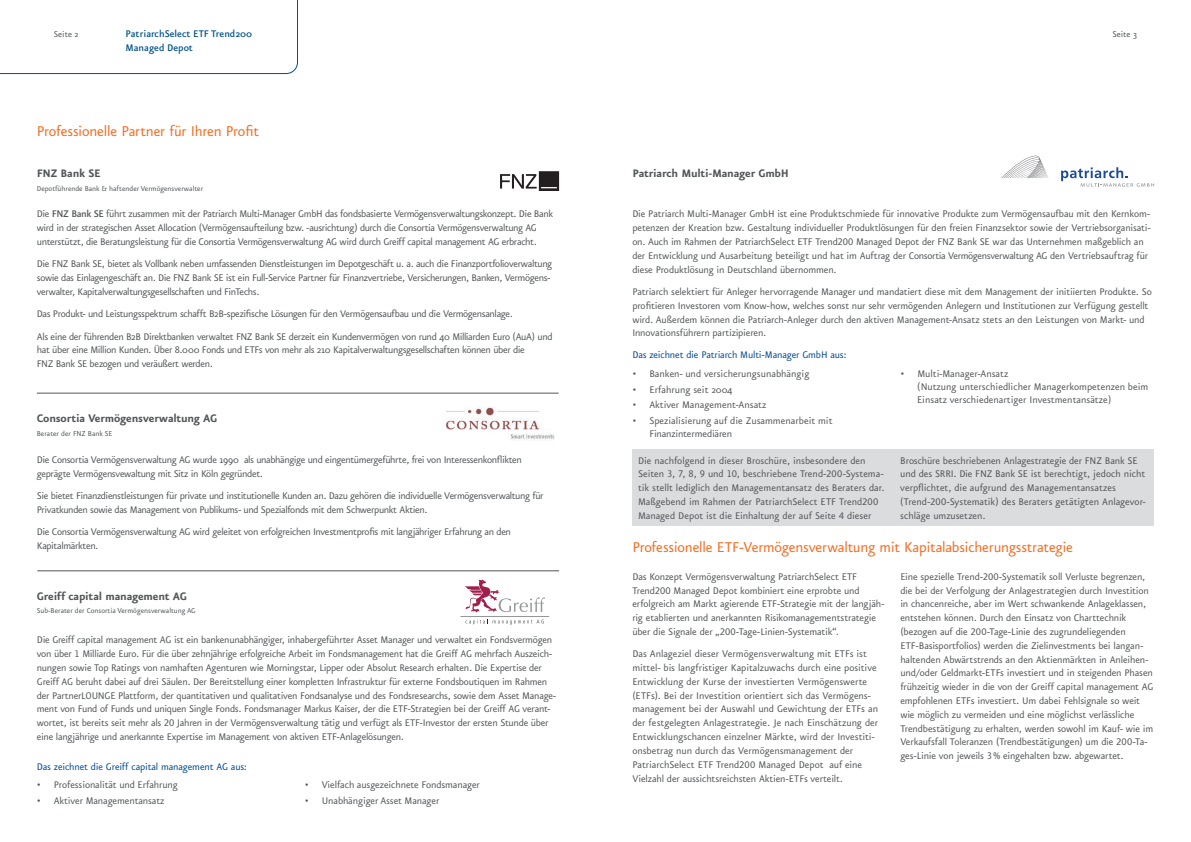
<style>
.page{position:relative;width:1191px;height:842px;background:#fff}
.page>*{position:absolute;margin:0;border:0;box-sizing:border-box;transform-origin:0 0}
.t1{font:17px "Eureka Sans OT";letter-spacing:-.015em;color:#f36c21}
.t2{font:700 13px "Eureka Sans OT";letter-spacing:-.015em;color:#525557}
.t3{font:11.5px/13.8px "Eureka Sans OT";letter-spacing:-.015em;color:#525557}
.t4{font:11.5px/13.8px "Eureka Sans OT";letter-spacing:-.035em;color:#525557}
.t5{font:11.5px "Eureka Sans OT";letter-spacing:-.015em;color:#014990}
.t6{font:500 11.5px "Eureka Sans OT";color:#00518a}
.t7{font:10px "Eureka Sans OT";color:#525557}
.t8{font:8.5px "Eureka Sans OT";color:#525557}
.s1{font-weight:500}
</style>
<div class="page">
<svg style="left:0;top:0;width:298px;height:74px"></svg>
<div style="left:632px;top:449px;width:522px;height:77px;background:#dadcdd"></div>
<hr style="left:37px;top:393px;width:521px;height:1px;background:#525557">
<svg style="left:1061px;top:167px;width:93px;height:20px"></svg>
<svg style="left:1001px;top:155px;width:47px;height:23px"></svg>
<hr style="left:37px;top:571px;width:522px;height:1px;background:#525557">
<img style="left:445px;top:406px;width:110px;height:34px">
<svg style="left:465px;top:579px;width:80px;height:34px"></svg>
<svg style="left:465px;top:619px;width:79px;height:5px"></svg>
<hr style="left:460px;top:616px;width:89px;height:1px;background:#939598">
<svg style="left:500px;top:171px;width:59px;height:20px"></svg>
<p class="t7" style="left:54px;top:28px;width:26px">Seite 2</p>
<p class="t6" style="left:125px;top:27px;width:128px">PatriarchSelect ETF Trend200</p>
<p class="t7" style="left:1112px;top:28px;width:26px">Seite 3</p>
<p class="t6" style="left:125px;top:41px;width:69px">Managed Depot</p>
<h1 class="t1" style="left:37px;top:121px;width:224px">Professionelle Partner für Ihren Profit</h1>
<p class="t2" style="left:37px;top:166px;width:65px">FNZ Bank SE</p>
<p class="t4" style="left:37px;top:207px;width:518px">Die <span class="s1">FNZ Bank SE</span> führt zusammen mit der Patriarch Multi-Manager GmbH das fondsbasierte Vermögensverwaltungskonzept. Die Bank wird in der strategischen Asset Allocation (Vermögensaufteilung bzw. -ausrichtung) durch die Consortia Vermögensverwaltung AG unterstützt, die Beratungsleistung für die Consortia Vermögensverwaltung AG wird durch Greiff capital management AG erbracht.</p>
<p class="t4" style="left:37px;top:257px;width:517px">Die FNZ Bank SE, bietet als Vollbank neben umfassenden Dienstleistungen im Depotgeschäft u. a. auch die Finanzportfolioverwaltung sowie das Einlagengeschäft an. Die FNZ Bank SE ist ein Full-Service Partner für Finanzvertriebe, Versicherungen, Banken, Vermögens&shy;verwalter, Kapitalverwaltungsgesellschaften und FinTechs.</p>
<p class="t4" style="left:37px;top:303px;width:517px;line-height:22.3px">Das Produkt- und Leistungsspektrum schafft B2B-spezifische Lösungen für den Vermögensaufbau und die Vermögensanlage.<br>Als eine der führenden B2B Direktbanken verwaltet FNZ Bank SE derzeit ein Kundenvermögen von rund 40 Milliarden Euro (AuA) und</p>
<p class="t3" style="left:37px;top:343px;width:489px">hat über eine Million Kunden. Über 8.000 Fonds und ETFs von mehr als 210 Kapitalverwaltungsgesellschaften können über die<br>FNZ Bank SE bezogen und veräußert werden.</p>
<p class="t8" style="left:37px;top:183px;width:168px">Depotführende Bank &amp; haftender Vermögensverwalter</p>
<p class="t2" style="left:37px;top:411px;width:182px">Consortia Vermögensverwaltung AG</p>
<p class="t8" style="left:37px;top:428px;width:77px">Berater der FNZ Bank SE</p>
<p class="t4" style="left:37px;top:453px;width:486px">Die Consortia Vermögensverwaltung AG wurde 1990 als unabhängige und eingentümergeführte, frei von Interessenkonflikten geprägte Vermögensvewaltung mit Sitz in Köln gegründet.</p>
<p class="t4" style="left:37px;top:489px;width:508px">Sie bietet Finanzdienstleistungen für private und institutionelle Kunden an. Dazu gehören die individuelle Vermögensverwaltung für<br>Privatkunden sowie das Management von Publikums- und Spezialfonds mit dem Schwerpunkt Aktien.</p>
<p class="t4" style="left:37px;top:525px;width:476px">Die Consortia Vermögensverwaltung AG wird geleitet von erfolgreichen Investmentprofis mit langjähriger Erfahrung an den<br>Kapitalmärkten.</p>
<p class="t2" style="left:37px;top:589px;width:152px">Greiff capital management AG</p>
<p class="t8" style="left:37px;top:606px;width:160px">Sub-Berater der Consortia Vermögensverwaltung AG</p>
<p class="t3" style="left:37px;top:633px;width:521px">Die Greiff capital management AG ist ein bankenunabhängiger, inhabergeführter Asset Manager und verwaltet ein Fondsvermögen von über 1 Milliarde Euro. Für die über zehnjährige erfolgreiche Arbeit im Fondsmanagement hat die Greiff AG mehrfach Auszeich&shy;nungen sowie Top Ratings von namhaften Agenturen wie Morningstar, Lipper oder Absolut Research erhalten. Die Expertise der Greiff AG beruht dabei auf drei Säulen. Der Bereitstellung einer kompletten Infrastruktur für externe Fondsboutiquen im Rahmen der PartnerLOUNGE Plattform, der quantitativen und qualitativen Fondsanalyse und des Fondsresearchs, sowie dem Asset Manage&shy;ment von Fund of Funds und uniquen Single Fonds. Fondsmanager Markus Kaiser, der die ETF-Strategien bei der Greiff AG verant&shy;wortet, ist bereits seit mehr als 20 Jahren in der Vermögensverwaltung tätig und verfügt als ETF-Investor der ersten Stunde über eine langjährige und anerkannte Expertise im Management von aktiven ETF-Anlagelösungen.</p>
<p class="t5" style="left:37px;top:759px;width:212px">Das zeichnet die Greiff capital management AG aus:</p>
<p class="t3" style="left:37px;top:778px;width:143px">• Professionalität und Erfahrung</p>
<p class="t3" style="left:37px;top:794px;width:129px">• Aktiver Managementansatz</p>
<p class="t3" style="left:305px;top:778px;width:177px">• Vielfach ausgezeichnete Fondsmanager</p>
<p class="t3" style="left:305px;top:794px;width:136px">• Unabhängiger Asset Manager</p>
<p class="t2" style="left:632px;top:166px;width:158px">Patriarch Multi-Manager GmbH</p>
<p class="t3" style="left:632px;top:207px;width:520px">Die Patriarch Multi-Manager GmbH ist eine Produktschmiede für innovative Produkte zum Vermögensaufbau mit den Kernkom&shy;petenzen der Kreation bzw. Gestaltung individueller Produktlösungen für den freien Finanzsektor sowie der Vertriebsorganisati&shy;on. Auch im Rahmen der PatriarchSelect ETF Trend200 Managed Depot der FNZ Bank SE war das Unternehmen maßgeblich an der Entwicklung und Ausarbeitung beteiligt und hat im Auftrag der Consortia Vermögensverwaltung AG den Vertriebsauftrag für diese Produktlösung in Deutschland übernommen.</p>
<p class="t3" style="left:632px;top:285px;width:521px">Patriarch selektiert für Anleger hervorragende Manager und mandatiert diese mit dem Management der initiierten Produkte. So profitieren Investoren vom Know-how, welches sonst nur sehr vermögenden Anlegern und Institutionen zur Verfügung gestellt wird. Außerdem können die Patriarch-Anleger durch den aktiven Management-Ansatz stets an den Leistungen von Markt- und Innovationsführern partizipieren.</p>
<p class="t5" style="left:632px;top:348px;width:216px">Das zeichnet die Patriarch Multi-Manager GmbH aus:</p>
<p class="t3" style="left:632px;top:367px;width:179px">• Banken- und versicherungsunabhängig</p>
<p class="t3" style="left:632px;top:382px;width:102px">• Erfahrung seit 2004</p>
<p class="t3" style="left:632px;top:398px;width:136px">• Aktiver Management-Ansatz</p>
<p class="t3" style="left:649px;top:415px;width:185px;line-height:13px;text-indent:-17px">• Spezialisierung auf die Zusammenarbeit mit<br>Finanzintermediären</p>
<p class="t3" style="left:917px;top:367px;width:233px;line-height:13px;text-indent:-17px">• Multi-Manager-Ansatz<br>(Nutzung unterschiedlicher Managerkompetenzen beim<br>Einsatz verschiedenartiger Investmentansätze)</p>
<p class="t3" style="left:638px;top:454px;width:248px">Die nachfolgend in dieser Broschüre, insbesondere den Seiten 3, 7, 8, 9 und 10, beschriebene Trend-200-Systema&shy;tik stellt lediglich den Managementansatz des Beraters dar.<br>Maßgebend im Rahmen der PatriarchSelect ETF Trend200<br>Managed Depot ist die Einhaltung der auf Seite 4 dieser</p>
<p class="t3" style="left:900px;top:454px;width:247px">Broschüre beschriebenen Anlagestrategie der FNZ Bank SE und des SRRI. Die FNZ Bank SE ist berechtigt, jedoch nicht verpflichtet, die aufgrund des Managementansatzes (Trend-200-Systematik) des Beraters getätigten Anlagevor&shy;schläge umzusetzen.</p>
<h1 class="t1" style="left:632px;top:537px;width:442px">Professionelle ETF-Vermögensverwaltung mit Kapitalabsicherungsstrategie</h1>
<p class="t3" style="left:632px;top:570px;width:253px">Das Konzept Vermögensverwaltung PatriarchSelect ETF Trend200 Managed Depot kombiniert eine erprobte und erfolgreich am Markt agierende ETF-Strategie mit der langjäh&shy;rig etablierten und anerkannten Risikomanagementstrategie über die Signale der „200-Tage-Linien-Systematik“.</p>
<p class="t3" style="left:632px;top:647px;width:247px">Das Anlageziel dieser Vermögensverwaltung mit ETFs ist mittel- bis langfristiger Kapitalzuwachs durch eine positive Entwicklung der Kurse der investierten Vermögenswerte (ETFs). Bei der Investition orientiert sich das Vermögens&shy;management bei der Auswahl und Gewichtung der ETFs an der festgelegten Anlagestrategie. Je nach Einschätzung der Entwicklungschancen einzelner Märkte, wird der Investiti&shy;onsbetrag nun durch das Vermögensmanagement der PatriarchSelect ETF Trend200 Managed Depot auf eine Vielzahl der aussichtsreichsten Aktien-ETFs verteilt.</p>
<p class="t3" style="left:900px;top:570px;width:255px">Eine spezielle Trend-200-Systematik soll Verluste begrenzen, die bei der Verfolgung der Anlagestrategien durch Investition in chancenreiche, aber im Wert schwankende Anlageklassen, entstehen können. Durch den Einsatz von Charttechnik (bezogen auf die 200-Tage-Linie des zugrundeliegenden ETF-Basisportfolios) werden die Zielinvestments bei langan&shy;haltenden Abwärtstrends an den Aktienmärkten in Anleihen&shy;und/oder Geldmarkt-ETFs investiert und in steigenden Phasen frühzeitig wieder in die von der Greiff capital management AG empfohlenen ETFs investiert. Um dabei Fehlsignale so weit wie möglich zu vermeiden und eine möglichst verlässliche Trendbestätigung zu erhalten, werden sowohl im Kauf- wie im Verkaufsfall Toleranzen (Trendbestätigungen) um die 200-Ta&shy;ges-Linie von jeweils 3% eingehalten bzw. abgewartet.</p>
</div>
